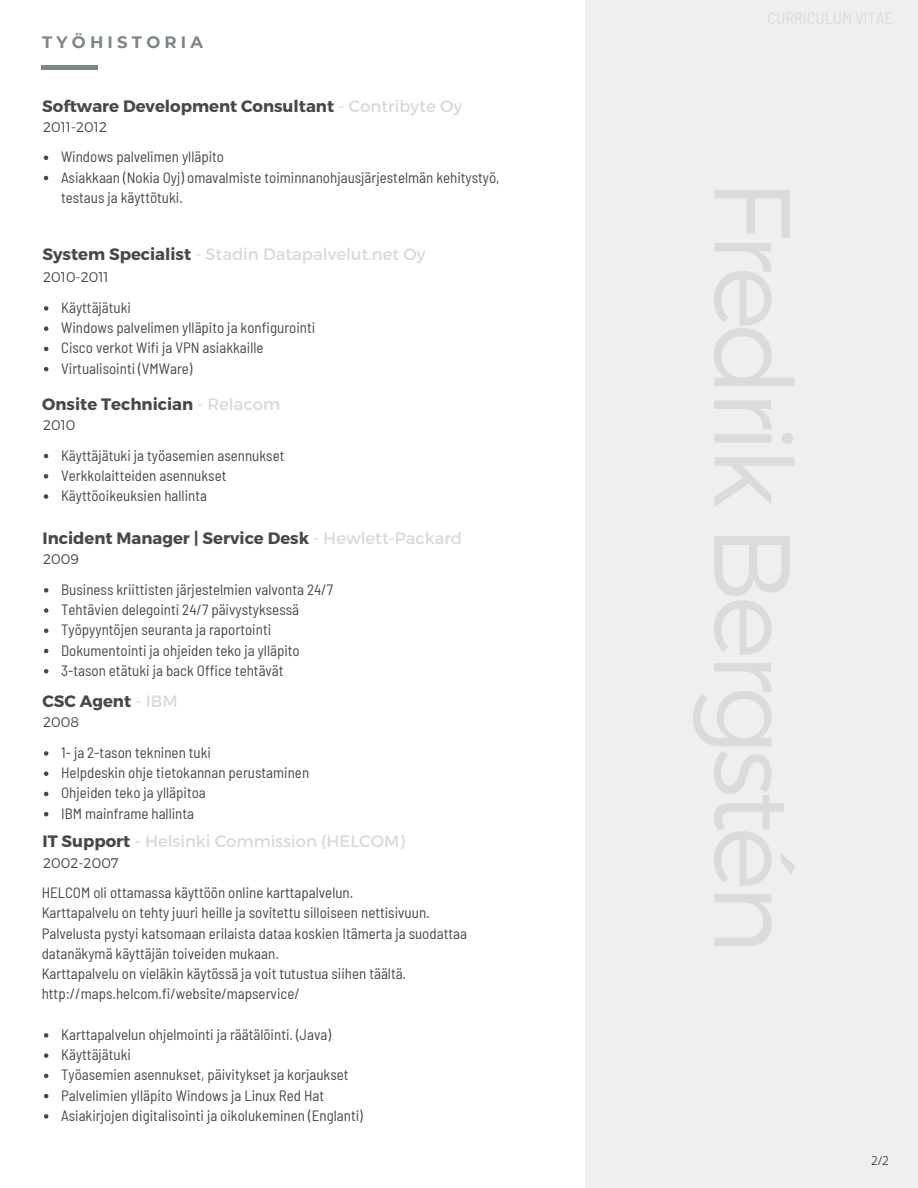
<style>
.page{position:relative;width:918px;height:1188px;background:#fff}
.page>*{position:absolute;margin:0;border:0;box-sizing:border-box;transform-origin:0 0}
.t1{font:700 16.5px "Montserrat";color:#484848}
.t2{font:16.5px "Montserrat";color:#d9d9d9}
.t3{font:700 16.5px "Montserrat";letter-spacing:.255em;color:#7c8587}
.t4{font:semi-condensed 15px/20.2px "Barlow";color:#484848}
.t5{font:300 13.95px "Montserrat";color:#484848}
.t6{font:300 12px "Open Sans";color:#000}
.s1{font-weight:400;color:#d9d9d9}
.s2{font-weight:700;color:#484848}
</style>
<div class="page">
<div style="left:585px;top:0;width:333px;height:1188px;background:#efefef"></div>
<svg style="left:44px;top:751px;width:4px;height:5px"></svg>
<svg style="left:44px;top:771px;width:4px;height:5px"></svg>
<svg style="left:44px;top:792px;width:4px;height:4px"></svg>
<svg style="left:44px;top:812px;width:4px;height:4px"></svg>
<svg style="left:44px;top:1033px;width:4px;height:5px"></svg>
<svg style="left:44px;top:1053px;width:4px;height:5px"></svg>
<svg style="left:44px;top:1074px;width:4px;height:4px"></svg>
<svg style="left:44px;top:1094px;width:4px;height:4px"></svg>
<svg style="left:44px;top:1114px;width:4px;height:5px"></svg>
<div style="left:42px;top:65px;width:56px;height:5px;background:#7c8587"></div>
<svg style="left:44px;top:588px;width:4px;height:5px"></svg>
<svg style="left:44px;top:608px;width:4px;height:5px"></svg>
<svg style="left:44px;top:629px;width:4px;height:4px"></svg>
<svg style="left:44px;top:649px;width:4px;height:4px"></svg>
<svg style="left:44px;top:669px;width:4px;height:5px"></svg>
<svg style="left:44px;top:306px;width:4px;height:5px"></svg>
<svg style="left:44px;top:326px;width:4px;height:5px"></svg>
<svg style="left:44px;top:347px;width:4px;height:4px"></svg>
<svg style="left:44px;top:367px;width:4px;height:4px"></svg>
<svg style="left:44px;top:454px;width:4px;height:4px"></svg>
<svg style="left:44px;top:474px;width:4px;height:5px"></svg>
<svg style="left:44px;top:494px;width:4px;height:5px"></svg>
<svg style="left:44px;top:156px;width:4px;height:4px"></svg>
<svg style="left:44px;top:176px;width:4px;height:4px"></svg>
<p class="t3" style="left:42px;top:32px;width:162px">TYÖHISTORIA</p>
<p class="t1" style="left:42px;top:95px;width:421px">Software Development Consultant <span class="s1">- Contribyte Oy</span></p>
<p class="t4" style="left:61px;top:146px;width:440px">Windows palvelimen ylläpito<br>Asiakkaan (Nokia Oyj) omavalmiste toiminnanohjausjärjestelmän kehitystyö, testaus ja käyttötuki.</p>
<p class="t5" style="left:43px;top:118px;width:66px">2011-2012</p>
<p class="t2" style="left:42px;top:243px;width:385px"><span class="s2">System Specialist</span> - Stadin Datapalvelut.net Oy</p>
<p class="t4" style="left:61px;top:297px;width:256px">Käyttäjätuki<br>Windows palvelimen ylläpito ja konfigurointi<br>Cisco verkot Wifi ja VPN asiakkaille<br>Virtualisointi (VMWare)</p>
<p class="t5" style="left:43px;top:268px;width:67px">2010-2011</p>
<p class="t1" style="left:42px;top:393px;width:240px">Onsite Technician <span class="s1">- Relacom</span></p>
<p class="t4" style="left:61px;top:444px;width:225px">Käyttäjätuki ja työasemien asennukset<br>Verkkolaitteiden asennukset<br>Käyttöoikeuksien hallinta</p>
<p class="t5" style="left:43px;top:416px;width:34px">2010</p>
<p class="t1" style="left:42px;top:527px;width:421px">Incident Manager | Service Desk <span class="s1">- Hewlett-Packard</span></p>
<p class="t4" style="left:61px;top:579px;width:273px">Business kriittisten järjestelmien valvonta 24/7<br>Tehtävien delegointi 24/7 päivystyksessä Työpyyntöjen seuranta ja raportointi Dokumentointi ja ohjeiden teko ja ylläpito 3-tason etätuki ja back Office tehtävät</p>
<p class="t5" style="left:43px;top:550px;width:37px">2009</p>
<p class="t1" style="left:42px;top:691px;width:137px">CSC Agent <span class="s1">- IBM</span></p>
<p class="t4" style="left:61px;top:742px;width:250px">1- ja 2-tason tekninen tuki<br>Helpdeskin ohje tietokannan perustaminen<br>Ohjeiden teko ja ylläpitoa<br>IBM mainframe hallinta</p>
<p class="t5" style="left:43px;top:713px;width:37px">2008</p>
<p class="t2" style="left:42px;top:831px;width:364px"><span class="s2">IT Support</span> - Helsinki Commission (HELCOM)</p>
<p class="t5" style="left:43px;top:854px;width:77px">2002-2007</p>
<p class="t4" style="left:42px;top:882px;width:427px">HELCOM oli ottamassa käyttöön online karttapalvelun.<br>Karttapalvelu on tehty juuri heille ja sovitettu silloiseen nettisivuun.<br>Palvelusta pystyi katsomaan erilaista dataa koskien Itämerta ja suodattaa datanäkymä käyttäjän toiveiden mukaan.<br>Karttapalvelu on vieläkin käytössä ja voit tutustua siihen täältä. http://maps.helcom.fi/website/mapservice/</p>
<p class="t4" style="left:61px;top:1024px;width:303px">Karttapalvelun ohjelmointi ja räätälöinti. (Java)<br>Käyttäjätuki<br>Työasemien asennukset, päivitykset ja korjaukset Palvelimien ylläpito Windows ja Linux Red Hat Asiakirjojen digitalisointi ja oikolukeminen (Englanti)</p>
<p class="t6" style="left:871px;top:1152px;width:19px">2/2</p>
</div>
